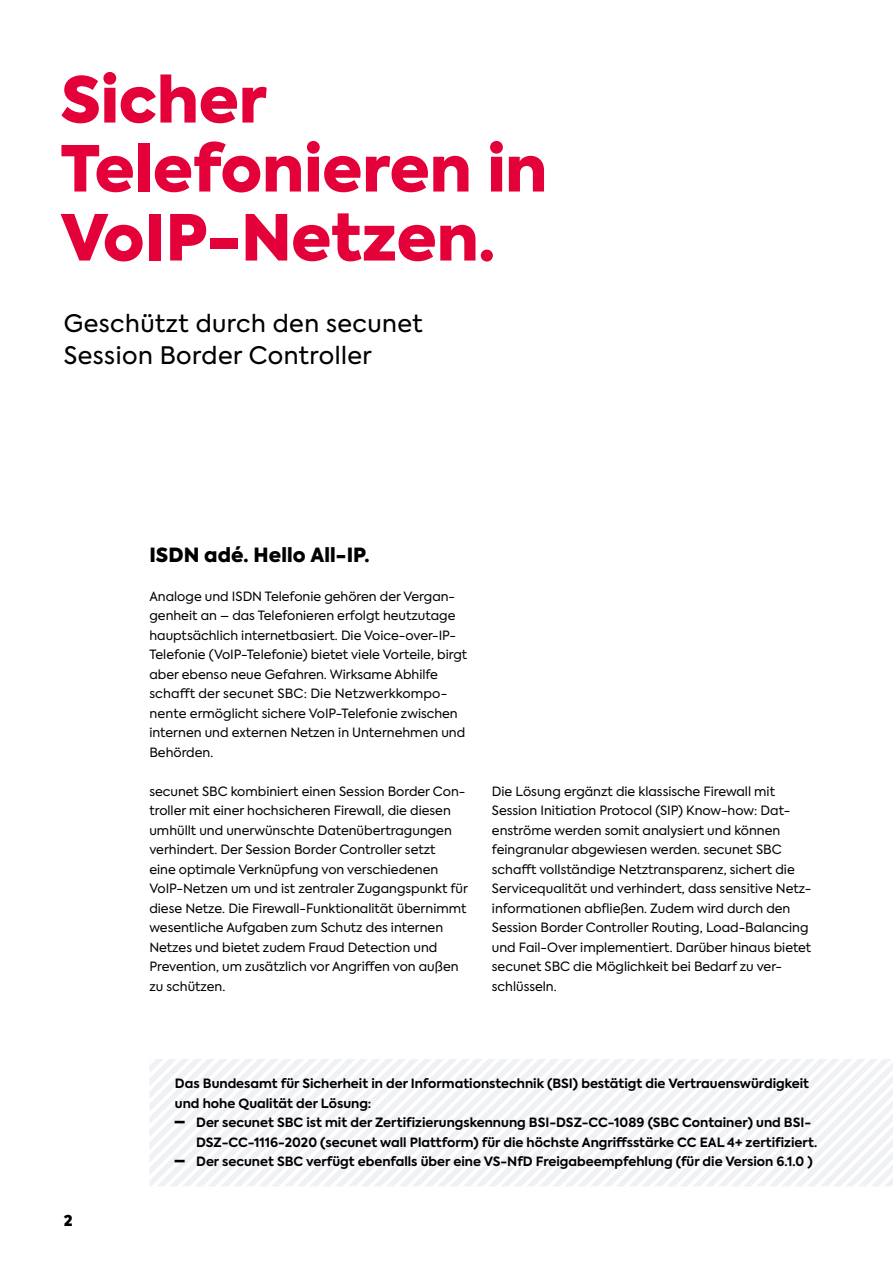
<style>
.page{position:relative;width:893px;height:1263px;background:#fff}
.page>*{position:absolute;margin:0;border:0;box-sizing:border-box;transform-origin:0 0}
.t1{font:900 63px/69px "Axiforma";color:#e40039}
.t2{font:24px/31.5px "Axiforma";letter-spacing:.02em;color:#000}
.t3{font:900 19.5px "Axiforma";letter-spacing:.005em;color:#000}
.t4{font:900 15px "Axiforma";color:#000}
.t5{font:12.75px/19.5px "Axiforma";color:#000}
.t6{font:700 12.75px/19.5px "Axiforma";color:#000}
.s1{font-family:"Arial";font-size:18px}
</style>
<div class="page">
<svg style="left:150px;top:1059px;width:743px;height:127px"></svg>
<h1 class="t1" style="left:61px;top:66px;width:488px">Sicher<br>Telefonieren in<br>VoIP-Netzen.</h1>
<h2 class="t2" style="left:64px;top:308px;width:360px">Geschützt durch den secunet<br>Session Border Controller</h2>
<h3 class="t3" style="left:149px;top:541px;width:222px">ISDN adé. Hello All-IP.</h3>
<p class="t5" style="left:149px;top:586px;width:319px">Analoge und ISDN Telefonie gehören der Vergan&shy;genheit an – das Telefonieren erfolgt heutzutage hauptsächlich internetbasiert. Die Voice-over-IP-Telefonie (VoIP-Telefonie) bietet viele Vorteile, birgt aber ebenso neue Gefahren. Wirksame Abhilfe schafft der secunet SBC: Die Netzwerkkompo&shy;nente ermöglicht sichere VoIP-Telefonie zwischen internen und externen Netzen in Unternehmen und Behörden.</p>
<p class="t5" style="left:149px;top:781px;width:320px">secunet SBC kombiniert einen Session Border Con&shy;troller mit einer hochsicheren Firewall, die diesen umhüllt und unerwünschte Datenübertragungen verhindert. Der Session Border Controller setzt<br>eine optimale Verknüpfung von verschiedenen VoIP-Netzen um und ist zentraler Zugangspunkt für diese Netze. Die Firewall-Funktionalität übernimmt wesentliche Aufgaben zum Schutz des internen Netzes und bietet zudem Fraud Detection und Prevention, um zusätzlich vor Angriffen von außen zu schützen.</p>
<p class="t5" style="left:492px;top:781px;width:321px">Die Lösung ergänzt die klassische Firewall mit Session Initiation Protocol (SIP) Know-how: Dat&shy;enströme werden somit analysiert und können feingranular abgewiesen werden. secunet SBC schafft vollständige Netztransparenz, sichert die Servicequalität und verhindert, dass sensitive Netz&shy;informationen abfließen. Zudem wird durch den Session Border Controller Routing, Load-Balancing und Fail-Over implementiert. Darüber hinaus bietet secunet SBC die Möglichkeit bei Bedarf zu ver&shy;schlüsseln.</p>
<p class="t4" style="left:64px;top:1210px;width:10px">2</p>
<p class="t6" style="left:175px;top:1074px;width:636px">Das Bundesamt für Sicherheit in der Informationstechnik (BSI) bestätigt die Vertrauenswürdigkeit und hohe Qualität der Lösung:</p>
<p class="t6" style="left:196px;top:1113px;width:622px;text-indent:-21px"><span class="s1">–</span> Der secunet SBC ist mit der Zertifizierungskennung BSI-DSZ-CC-1089 (SBC Container) und BSI-<br>DSZ-CC-1116-2020 (secunet wall Plattform) für die höchste Angriffsstärke CC EAL 4+ zertifiziert.</p>
<p class="t6" style="left:175px;top:1152px;width:639px"><span class="s1">–</span> Der secunet SBC verfügt ebenfalls über eine VS-NfD Freigabeempfehlung (für die Version 6.1.0 )</p>
</div>
